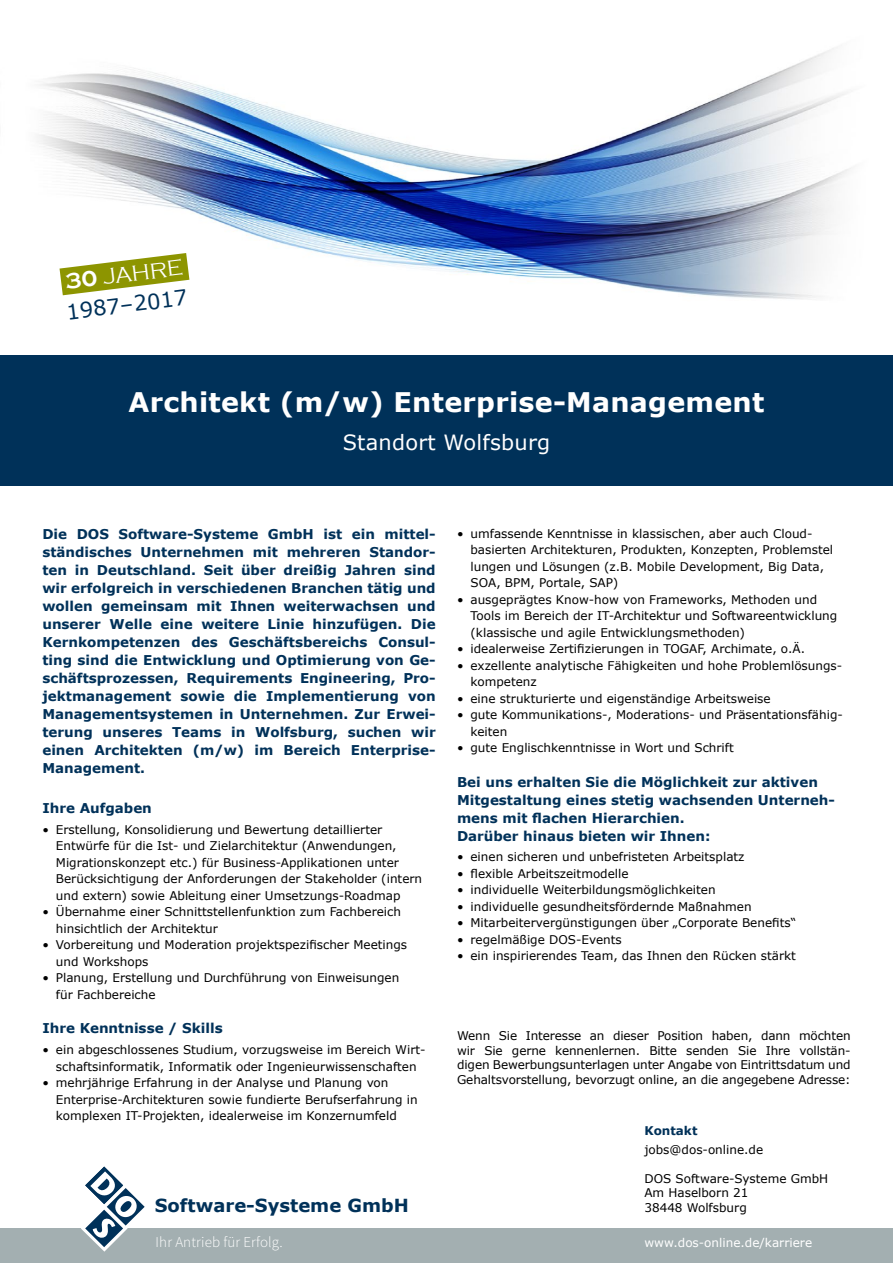
<style>
.page{position:relative;width:893px;height:1263px;background:#fff}
.page>*{position:absolute;margin:0;border:0;box-sizing:border-box;transform-origin:0 0}
.t1{font:700 27px "Verdana";letter-spacing:.01em;color:#fff}
.t2{font:300 22.35px "Copperplate Gothic";color:#fff}
.t3{font:21.15px "Verdana";color:#003159}
.t4{font:21px "Verdana";letter-spacing:.01em;color:#fff}
.t5{font:700 18px "Verdana";color:#003159}
.t6{font:300 15px "Source Sans Pro";letter-spacing:.01em;color:#fff}
.t7{font:700 13.5px/18px "Verdana";color:#003159;text-align:justify}
.t8{font:12px/16.5px "Verdana";color:#000}
.t9{font:12px "Verdana";color:#fff}
.t10{font:700 12px "Verdana";color:#003159}
.s1{font-weight:700}
</style>
<div class="page">
<div style="left:0;top:1228px;width:893px;height:35px;background:#a3afb1"></div>
<svg style="left:81px;top:1166px;width:64px;height:85px"></svg>
<img style="left:38px;top:48px;width:813px;height:251px">
<div style="left:0;top:355px;width:893px;height:131px;background:#003159"></div>
<svg style="left:60px;top:253px;width:129px;height:42px"></svg>
<h2 class="t2" style="left:64px;top:269px;width:120px;rotate:-7deg"><span class="s1">30</span> JAHRE</h2>
<h3 class="t3" style="left:65px;top:298px;width:123px;rotate:-7deg">1987‒2017</h3>
<h1 class="t1" style="left:128px;top:383px;width:637px">Architekt (m/w) Enterprise-Management</h1>
<h3 class="t4" style="left:343px;top:428px;width:209px">Standort Wolfsburg</h3>
<p class="t7" style="left:42px;top:524px;width:395px">Die DOS Software-Systeme GmbH ist ein mittel&shy;ständisches Unternehmen mit mehreren Standor&shy;ten in Deutschland. Seit über dreißig Jahren sind wir erfolgreich in verschiedenen Branchen tätig und wollen gemeinsam mit Ihnen weiterwachsen und unserer Welle eine weitere Linie hinzufügen. Die Kernkompetenzen des Geschäftsbereichs Consul&shy;ting sind die Entwicklung und Optimierung von Ge&shy;schäftsprozessen, Requirements Engineering, Pro&shy;jektmanagement sowie die Implementierung von Managementsystemen in Unternehmen. Zur Erwei&shy;terung unseres Teams in Wolfsburg, suchen wir einen Architekten (m/w) im Bereich Enterprise-Management.</p>
<p class="t7" style="left:42px;top:799px;width:111px">Ihre Aufgaben</p>
<p class="t8" style="left:56px;top:821px;width:368px;text-indent:-13px">• Erstellung, Konsolidierung und Bewertung detaillierter Entwürfe für die Ist- und Zielarchitektur (Anwendungen, Migrationskonzept etc.) für Business-Applikationen unter Berücksichtigung der Anforderungen der Stakeholder (intern und extern) sowie Ableitung einer Umsetzungs-Roadmap</p>
<p class="t8" style="left:56px;top:903px;width:347px;text-indent:-13px">• Übernahme einer Schnittstellenfunktion zum Fachbereich hinsichtlich der Architektur</p>
<p class="t8" style="left:56px;top:936px;width:353px;text-indent:-13px">• Vorbereitung und Moderation projektspezifischer Meetings und Workshops</p>
<p class="t8" style="left:56px;top:969px;width:345px;text-indent:-13px">• Planung, Erstellung und Durchführung von Einweisungen für Fachbereiche</p>
<p class="t7" style="left:42px;top:1019px;width:182px">Ihre Kenntnisse / Skills</p>
<p class="t8" style="left:42px;top:1041px;width:385px;text-align:center">• ein abgeschlossenes Studium, vorzugsweise im Bereich Wirt&shy;schaftsinformatik, Informatik oder Ingenieurwissenschaften</p>
<p class="t8" style="left:56px;top:1074px;width:363px;text-indent:-13px">• mehrjährige Erfahrung in der Analyse und Planung von<br>Enterprise-Architekturen sowie fundierte Berufserfahrung in komplexen IT-Projekten, idealerweise im Konzernumfeld</p>
<p class="t8" style="left:470px;top:525px;width:364px;text-indent:-13px">• umfassende Kenntnisse in klassischen, aber auch Cloud&shy;basierten Architekturen, Produkten, Konzepten, Problemstel lungen und Lösungen (z.B. Mobile Development, Big Data, SOA, BPM, Portale, SAP)</p>
<p class="t8" style="left:470px;top:591px;width:368px;text-indent:-14px">• ausgeprägtes Know-how von Frameworks, Methoden und<br>Tools im Bereich der IT-Architektur und Softwareentwicklung (klassische und agile Entwicklungsmethoden)</p>
<p class="t8" style="left:457px;top:640px;width:350px">• idealerweise Zertifizierungen in TOGAF, Archimate, o.Ä.</p>
<p class="t8" style="left:470px;top:657px;width:373px;text-indent:-14px">• exzellente analytische Fähigkeiten und hohe Problemlösungs&shy;kompetenz</p>
<p class="t8" style="left:457px;top:690px;width:315px">• eine strukturierte und eigenständige Arbeitsweise</p>
<p class="t8" style="left:470px;top:706px;width:374px;text-indent:-14px">• gute Kommunikations-, Moderations- und Präsentationsfähig&shy;keiten</p>
<p class="t8" style="left:457px;top:739px;width:278px">• gute Englischkenntnisse in Wort und Schrift</p>
<p class="t7" style="left:457px;top:772px;width:380px;text-align:left">Bei uns erhalten Sie die Möglichkeit zur aktiven Mitgestaltung eines stetig wachsenden Unterneh&shy;mens mit flachen Hierarchien.<br>Darüber hinaus bieten wir Ihnen:</p>
<p class="t8" style="left:457px;top:849px;width:289px">• einen sicheren und unbefristeten Arbeitsplatz</p>
<p class="t8" style="left:457px;top:865px;width:173px">• flexible Arbeitszeitmodelle</p>
<p class="t8" style="left:457px;top:882px;width:260px">• individuelle Weiterbildungsmöglichkeiten</p>
<p class="t8" style="left:457px;top:898px;width:296px">• individuelle gesundheitsfördernde Maßnahmen</p>
<p class="t8" style="left:457px;top:915px;width:341px">• Mitarbeitervergünstigungen über „Corporate Benefits“</p>
<p class="t8" style="left:457px;top:931px;width:166px">• regelmäßige DOS-Events</p>
<p class="t8" style="left:457px;top:948px;width:340px">• ein inspirierendes Team, das Ihnen den Rücken stärkt</p>
<p class="t8" style="left:457px;top:1029px;width:395px;line-height:14.4px;text-align:justify">Wenn Sie Interesse an dieser Position haben, dann möchten wir Sie gerne kennenlernen. Bitte senden Sie Ihre vollstän&shy;digen Bewerbungsunterlagen unter Angabe von Eintrittsdatum und Gehaltsvorstellung, bevorzugt online, an die angegebene Adresse:</p>
<p class="t10" style="left:644px;top:1122px;width:55px">Kontakt</p>
<p class="t8" style="left:644px;top:1141px;width:120px">jobs@dos-online.de</p>
<p class="t8" style="left:644px;top:1171px;width:185px;line-height:14.4px">DOS Software-Systeme GmbH<br>Am Haselborn 21</p>
<h3 class="t5" style="left:155px;top:1192px;width:255px">Software-Systeme GmbH</h3>
<p class="t8" style="left:644px;top:1199px;width:104px">38448 Wolfsburg</p>
<p class="t6" style="left:156px;top:1233px;width:129px">Ihr Antrieb für Erfolg.</p>
<p class="t9" style="left:644px;top:1234px;width:169px">www.dos-online.de/karriere</p>
</div>
